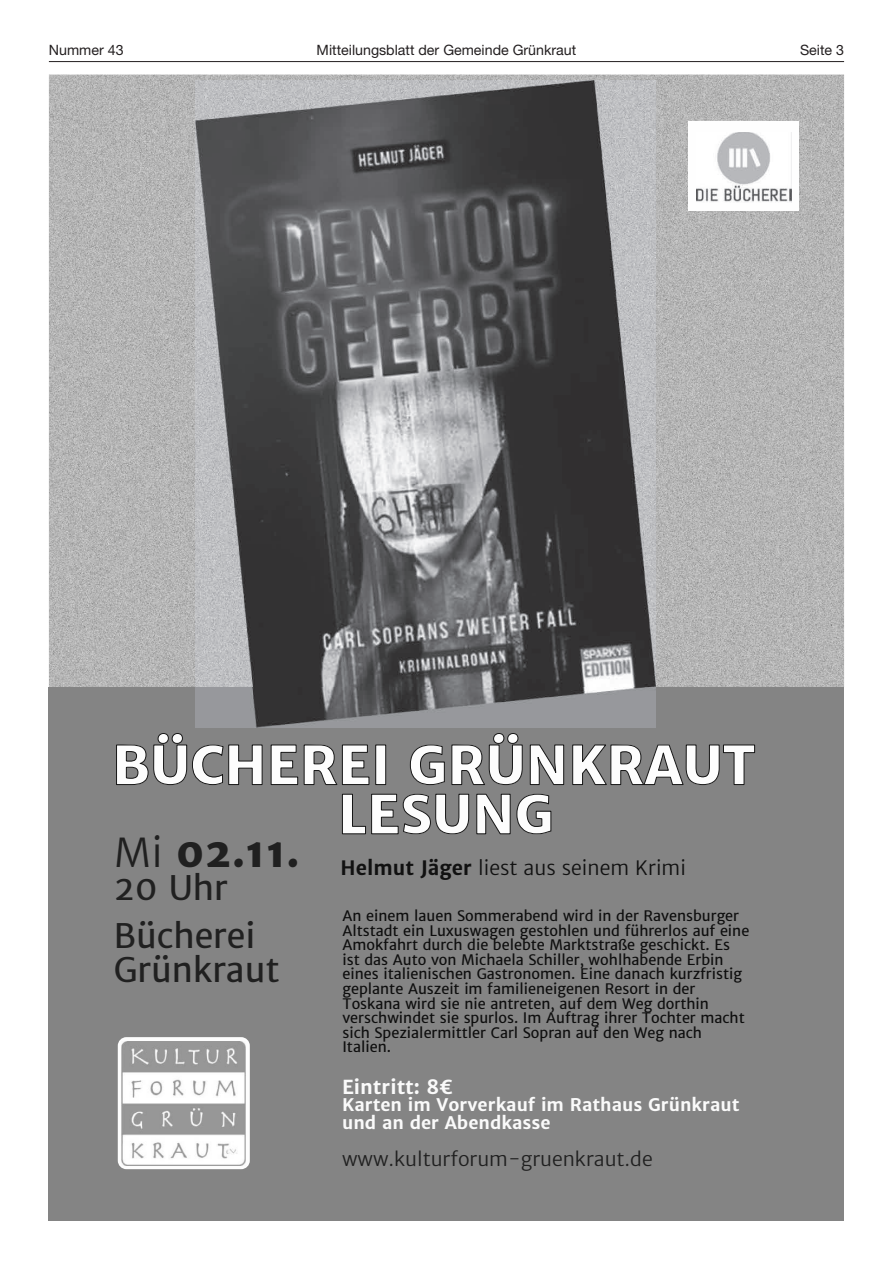
<style>
.page{position:relative;width:893px;height:1263px;background:#fff}
.page>*{position:absolute;margin:0;border:0;box-sizing:border-box;transform-origin:0 0}
.t1{font:800 53.25px/49.2px "Merriweather Sans";color:#fdfdfd;text-align:center}
.t2{font:33.9px/47.5px "Merriweather Sans";color:#202020}
.t3{font:300 19.95px "Merriweather Sans";color:#111}
.t4{font:300 19.35px "Merriweather Sans";color:#202020}
.t5{font:700 19.35px "Merriweather Sans";color:#fafafa}
.t6{font:700 17.4px/17.4px "Merriweather Sans";color:#fafafa}
.t7{font:14.55px/14.5px "Merriweather Sans";color:#0e0e0e}
.t8{font:14.25px "Helvetica Neue LT Std";color:#231f20}
.s1{font-weight:700}
</style>
<div class="page">
<hr style="left:49px;top:61px;width:795px;height:1px;background:#231f20">
<img style="left:49px;top:75px;width:795px;height:612px">
<div style="left:49px;top:687px;width:795px;height:533px;background:#848484"></div>
<svg style="left:118px;top:1037px;width:132px;height:132px;fill:#fdfdfd"></svg>
<img style="left:122px;top:1041px;width:124px;height:124px">
<svg style="left:116px;top:733px;width:146px;height:52px"></svg>
<svg style="left:271px;top:745px;width:27px;height:40px"></svg>
<svg style="left:572px;top:745px;width:183px;height:40px"></svg>
<svg style="left:304px;top:733px;width:260px;height:102px"></svg>
<img style="left:195px;top:81px;width:460px;height:646px">
<div style="left:689px;top:121px;width:110px;height:90px;background:#fefefe"></div>
<img style="left:697px;top:132px;width:94px;height:70px">
<p class="t8" style="left:49px;top:41px;width:76px">Nummer 43</p>
<p class="t8" style="left:317px;top:41px;width:261px">Mitteilungsblatt der Gemeinde Grünkraut</p>
<p class="t8" style="left:800px;top:41px;width:46px">Seite 3</p>
<h1 class="t1" style="left:112px;top:740px;width:645px">BÜCHEREI GRÜNKRAUT<br>LESUNG</h1>
<h3 class="t3" style="left:114px;top:855px;width:574px"><sup>Mi</sup> <sup>02.11.</sup> <span class="s1">Helmut Jäger</span> liest aus seinem Krimi</h3>
<h2 class="t2" style="left:114px;top:864px;width:143px">20 Uhr<br>Bücherei</h2>
<h2 class="t2" style="left:114px;top:946px;width:167px">Grünkraut</h2>
<p class="t7" style="left:342px;top:908px;width:408px">An einem lauen Sommerabend wird in der Ravensburger Altstadt ein Luxuswagen gestohlen und führerlos auf eine Amokfahrt durch die belebte Marktstraße geschickt. Es ist das Auto von Michaela Schiller, wohlhabende Erbin eines italienischen Gastronomen. Eine danach kurzfristig geplante Auszeit im familieneigenen Resort in der Toskana wird sie nie antreten, auf dem Weg dorthin verschwindet sie spurlos. Im Auftrag ihrer Tochter macht sich Spezialermittler Carl Sopran auf den Weg nach Italien.</p>
<h3 class="t5" style="left:342px;top:1074px;width:113px">Eintritt: 8€</h3>
<p class="t6" style="left:342px;top:1096px;width:399px">Karten im Vorverkauf im Rathaus Grünkraut und an der Abendkasse</p>
<h3 class="t4" style="left:342px;top:1146px;width:312px">www.kulturforum-gruenkraut.de</h3>
</div>
